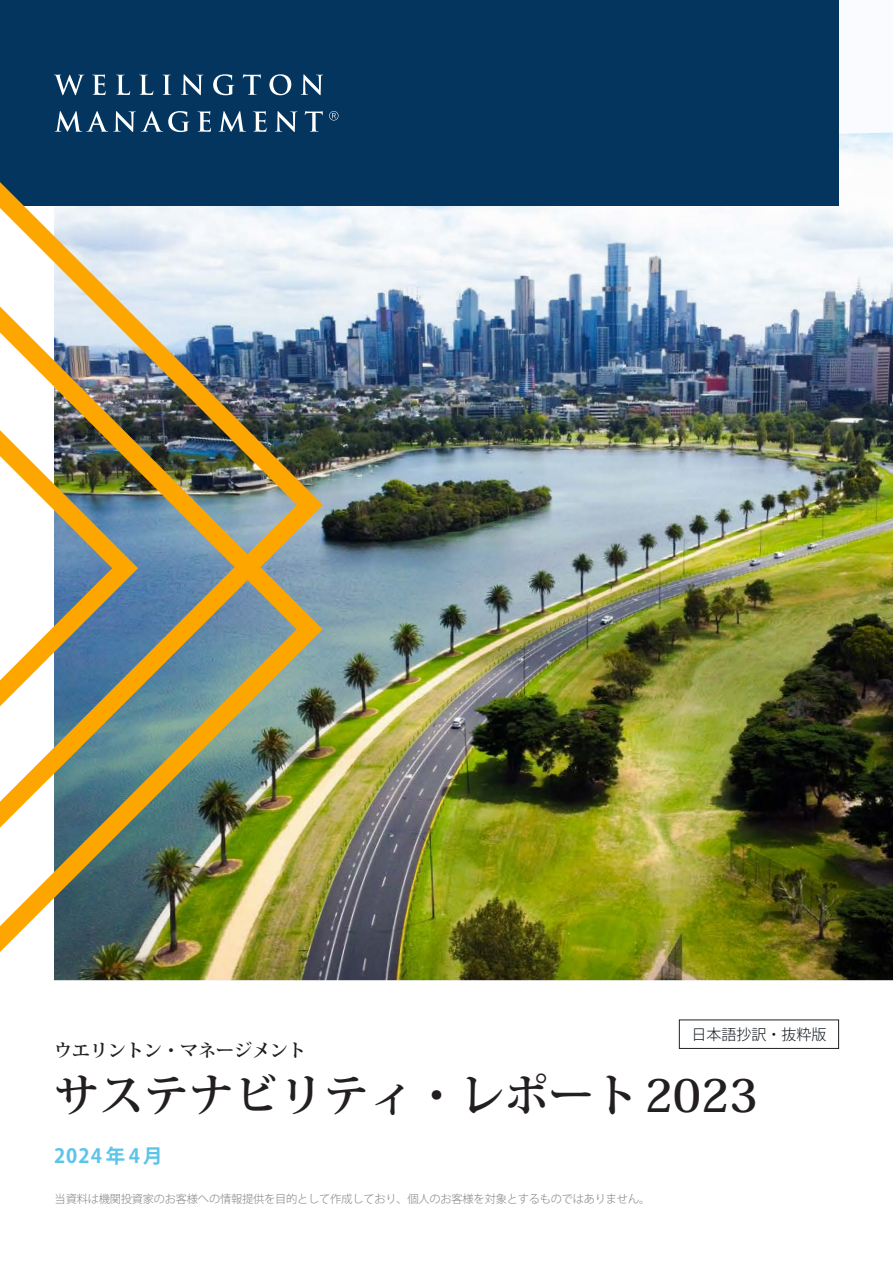
<style>
.page{position:relative;width:893px;height:1263px;background:#fff}
.page>*{position:absolute;margin:0;border:0;box-sizing:border-box;transform-origin:0 0}
.t1{font:700 45px "Koz Min Pr 6 N";color:#231f20}
.t2{font:700 19.5px "Koz Go Pro";letter-spacing:.105em;color:#5bc4e9}
.t3{font:700 18px "Koz Min Pr 6 N";color:#231f20}
.t4{font:300 15px "Koz Go Pro";color:#0e151d}
.t5{font:300 11.25px "Koz Go Pro";letter-spacing:-.02em;color:#808285}
</style>
<div class="page">
<img style="left:54px;top:132px;width:839px;height:848px">
<div style="left:0;top:0;width:839px;height:206px;background:#03355e"></div>
<svg style="left:329px;top:111px;width:9px;height:10px"></svg>
<svg style="left:54px;top:74px;width:269px;height:21px"></svg>
<svg style="left:55px;top:111px;width:268px;height:21px"></svg>
<img style="left:0;top:182px;width:323px;height:783px">
<svg style="left:0;top:417px;width:138px;height:303px"></svg>
<div style="left:679px;top:1019px;width:160px;height:30px;border:1px solid #231f20"></div>
<h3 class="t4" style="left:691px;top:1024px;width:136px">日本語抄訳・抜粋版</h3>
<h3 class="t3" style="left:54px;top:1040px;width:253px">ウエリントン・マネージメント</h3>
<h1 class="t1" style="left:54px;top:1070px;width:705px">サステナビリティ・レポート2023</h1>
<h2 class="t2" style="left:54px;top:1143px;width:110px">2024年4月</h2>
<p class="t5" style="left:55px;top:1192px;width:597px">当資料は機関投資家のお客様への情報提供を目的として作成しており、個人のお客様を対象とするものではありません。</p>
</div>
